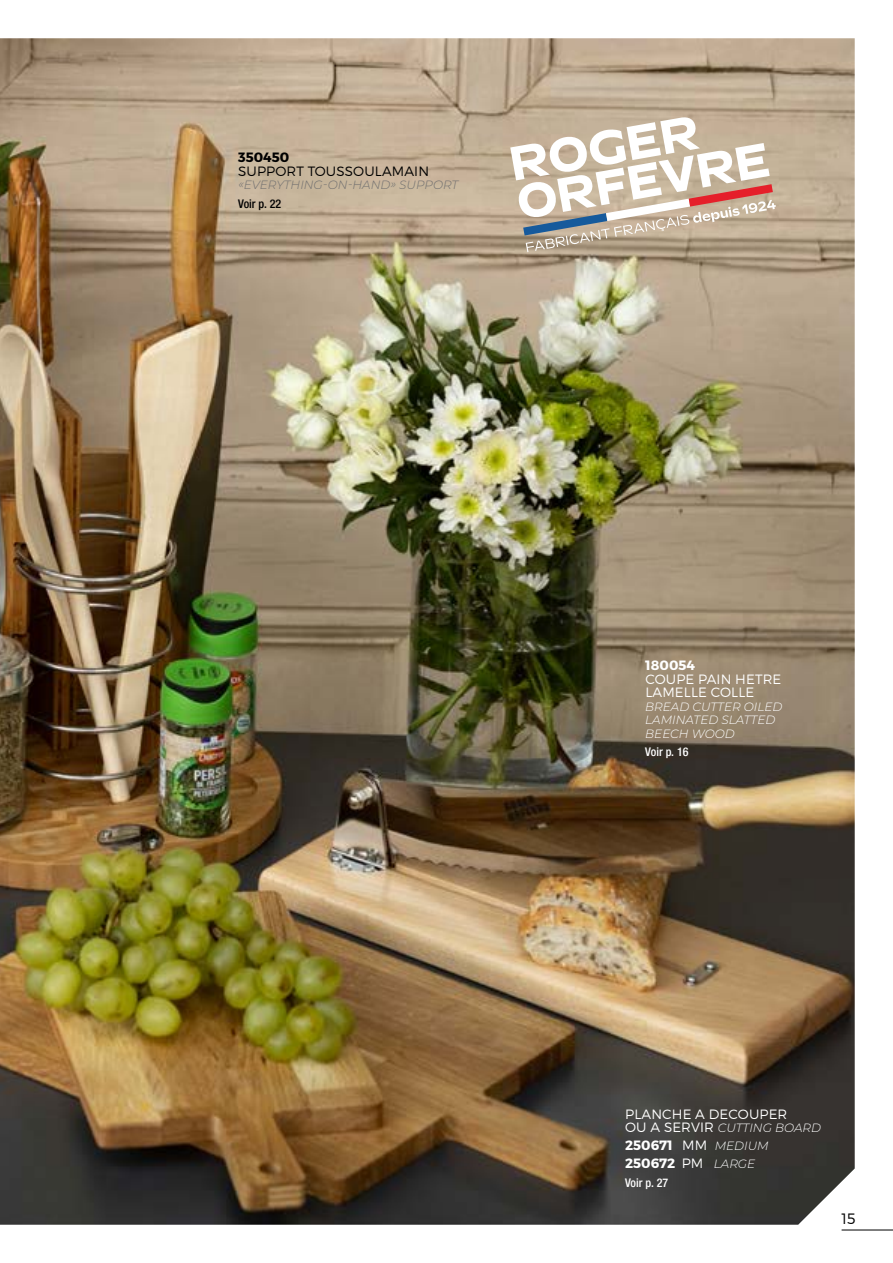
<style>
.page{position:relative;width:893px;height:1263px;background:#fff}
.page>*{position:absolute;margin:0;border:0;box-sizing:border-box;transform-origin:0 0}
.t1{font:300 15px "Montserrat";color:#000}
.t2{font:300 13.5px/13.5px "Montserrat";letter-spacing:.01em;color:#fff}
.t3{font:700 13.5px "Montserrat";color:#fff}
.t4{font:300 13.5px/13.5px "Montserrat";letter-spacing:.01em;color:#000}
.t5{font:italic 300 12px/13.5px "Montserrat";color:#fff}
.t6{font:italic 300 12px "Montserrat";color:#706f6f}
.t7{font:500 condensed 12px "Helvetica Neue LT Pro";color:#fff}
.t8{font:500 condensed 12px "Helvetica Neue LT Pro";color:#000}
.s1{font-weight:700}
.s2{font-style:normal;font-size:13.5px}
.s3{font-weight:300}
.s4{font-weight:300;font-style:italic;font-size:12px}
</style>
<div class="page">
<hr style="left:842px;top:1230px;width:51px;height:1px;background:#000">
<img style="left:0;top:38px;width:855px;height:1187px">
<svg style="left:510px;top:116px;width:266px;height:136px"></svg>
<p class="t4" style="left:238px;top:151px;width:192px"><span class="s1">350450<br></span>SUPPORT TOUSSOULAMAIN</p>
<p class="t6" style="left:238px;top:177px;width:222px">«EVERYTHING-ON-HAND» SUPPORT</p>
<p class="t8" style="left:238px;top:197px;width:45px">Voir p. 22</p>
<p class="t2" style="left:645px;top:658px;width:138px"><span class="s1">180054<br></span>COUPE PAIN HETRE<br>LAMELLE COLLE</p>
<p class="t5" style="left:645px;top:699px;width:139px">BREAD CUTTER OILED<br>LAMINATED SLATTED<br>BEECH WOOD</p>
<p class="t7" style="left:645px;top:745px;width:45px">Voir p. 16</p>
<p class="t2" style="left:625px;top:1107px;width:164px">PLANCHE A DECOUPER</p>
<p class="t5" style="left:625px;top:1121px;width:197px"><span class="s2">OU A SERVIR</span> CUTTING BOARD</p>
<p class="t3" style="left:625px;top:1137px;width:145px">250671 <span class="s3">MM</span> <span class="s4">MEDIUM</span></p>
<p class="t3" style="left:625px;top:1155px;width:132px">250672 <span class="s3">PM</span> <span class="s4">LARGE</span></p>
<p class="t7" style="left:625px;top:1175px;width:45px">Voir p. 27</p>
<p class="t1" style="left:842px;top:1209px;width:16px">15</p>
</div>
